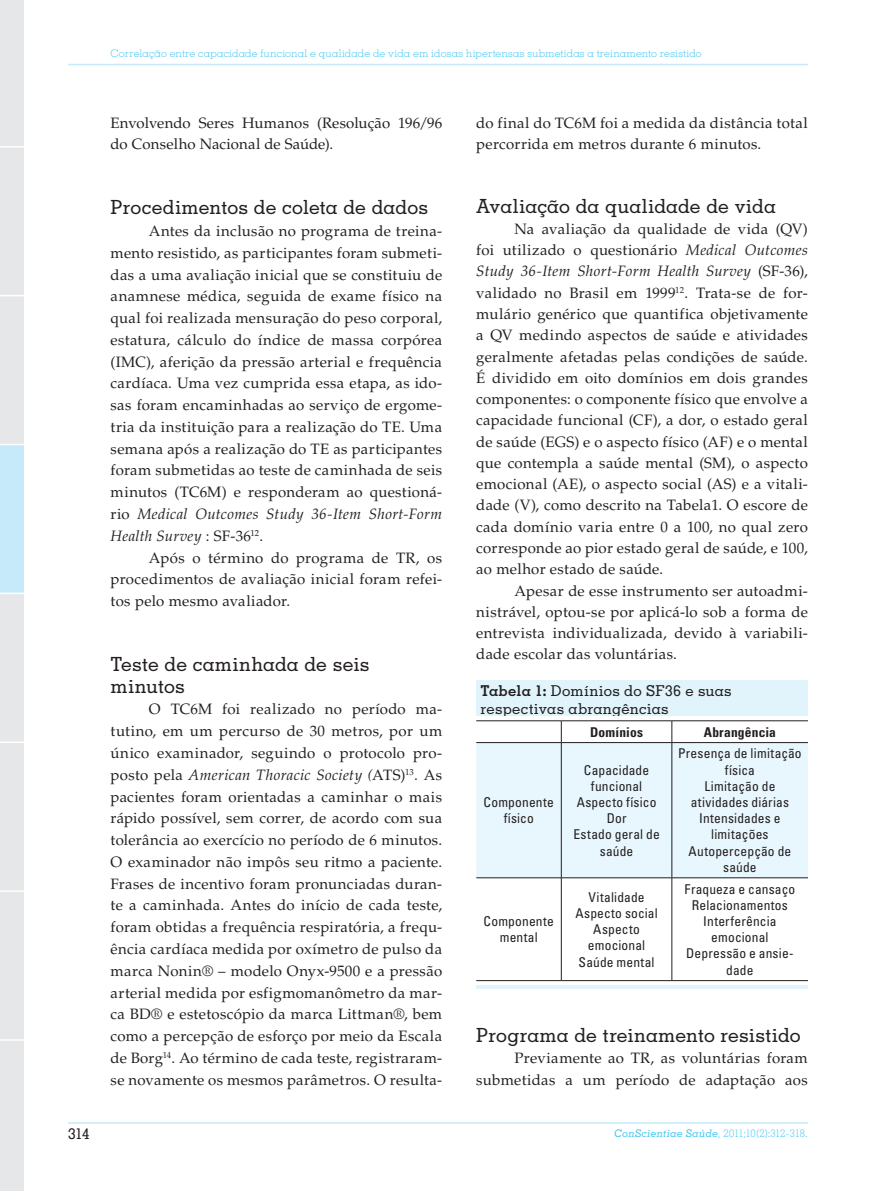
<style>
.page{position:relative;width:893px;height:1191px;background:#fff}
.page>*{position:absolute;margin:0;border:0;box-sizing:border-box;transform-origin:0 0}
.CS_Subtitulo_2{font:500 19.5px/21.8px "Memphis LT Std";color:#231f20}
.CS_Normal{font:15px/21.8px "Palatino LT Std";letter-spacing:.02em;color:#231f20;text-align:justify}
.CS_Normal-2{font:15px/21.8px "Palatino LT Std";color:#231f20}
.t1{font:500 15px/18px "Memphis LT Std";letter-spacing:.015em;color:#231f20}
.t2{font:condensed 13.5px/16.2px "Univers LT Std";letter-spacing:.01em;color:#231f20;text-align:center}
.t3{font:700 condensed 13.5px "Univers LT Std";letter-spacing:.015em;color:#231f20}
.CS_z_Infs_Pags{font:300 10.5px "Memphis LT Std";letter-spacing:.01em;color:#40c7f4}
.CS_z_Infs_Pags-2{font:300 10.5px "Memphis LT Std";letter-spacing:-.025em;color:#40c7f4}
.s1{font-style:italic}
.s2{font-weight:700}
.s3{font-weight:500;font-style:italic}
</style>
<div class="page">
<hr style="left:68px;top:64px;width:740px;height:1px;background:#c6eafa">
<hr style="left:68px;top:1122px;width:740px;height:1px;background:#c6eafa">
<svg style="left:0;top:0;width:25px;height:1191px;background:#e3e8ec"></svg>
<div style="left:476px;top:680px;width:332px;height:309px;background:#e1f4fc"></div>
<div style="left:476px;top:716px;width:332px;height:269px;background:linear-gradient(to right,#fff,#fff)"></div>
<div style="left:476px;top:721px;width:332px;height:259px;background:#fff"></div>
<svg style="left:476px;top:743px;width:332px;height:134px"></svg>
<hr style="left:476px;top:720px;width:85px;height:1px;background:#231f20">
<hr style="left:561px;top:720px;width:111px;height:1px;background:#231f20">
<svg style="left:561px;top:721px;width:1px;height:21px"></svg>
<hr style="left:672px;top:720px;width:136px;height:1px;background:#231f20">
<svg style="left:672px;top:721px;width:1px;height:21px"></svg>
<hr style="left:476px;top:742px;width:85px;height:1px;background:#231f20">
<hr style="left:561px;top:742px;width:111px;height:1px;background:#231f20">
<hr style="left:561px;top:742px;width:1px;height:135px;background:#231f20">
<hr style="left:672px;top:742px;width:136px;height:1px;background:#231f20">
<hr style="left:672px;top:742px;width:1px;height:135px;background:#231f20">
<hr style="left:476px;top:877px;width:85px;height:1px;background:#231f20">
<hr style="left:561px;top:877px;width:111px;height:1px;background:#231f20">
<hr style="left:561px;top:878px;width:1px;height:102px;background:#231f20">
<hr style="left:672px;top:877px;width:136px;height:1px;background:#231f20">
<hr style="left:672px;top:878px;width:1px;height:102px;background:#231f20">
<hr style="left:476px;top:980px;width:85px;height:1px;background:#231f20">
<hr style="left:561px;top:980px;width:111px;height:1px;background:#231f20">
<hr style="left:672px;top:980px;width:136px;height:1px;background:#231f20">
<p class="CS_z_Infs_Pags" style="left:111px;top:47px;width:593px">Correlação entre capacidade funcional e qualidade de vida em idosas hipertensas submetidas a treinamento resistido</p>
<p class="CS_Normal-2" style="left:111px;top:112px;width:333px">Envolvendo Seres Humanos (Resolução 196/96 do Conselho Nacional de Saúde).</p>
<p class="CS_Subtitulo_2" style="left:111px;top:196px;width:319px">Procedimentos de coleta de dados</p>
<p class="CS_Normal" style="left:111px;top:220px;width:333px;text-indent:38px">Antes da inclusão no programa de treina&shy;mento resistido, as participantes foram submeti&shy;das a uma avaliação inicial que se constituiu de anamnese médica, seguida de exame físico na qual foi realizada mensuração do peso corporal, estatura, cálculo do índice de massa corpórea (IMC), aferição da pressão arterial e frequência cardíaca. Uma vez cumprida essa etapa, as ido&shy;sas foram encaminhadas ao serviço de ergome&shy;tria da instituição para a realização do TE. Uma semana após a realização do TE as participantes foram submetidas ao teste de caminhada de seis minutos (TC6M) e responderam ao questioná&shy;rio <span class="s1">Medical Outcomes Study 36-Item Short-Form Health Survey</span> : SF-36<sup>12</sup>.</p>
<p class="CS_Normal" style="left:111px;top:547px;width:333px;text-indent:38px">Após o término do programa de TR, os procedimentos de avaliação inicial foram refei&shy;tos pelo mesmo avaliador.</p>
<p class="CS_Subtitulo_2" style="left:111px;top:653px;width:261px">Teste de caminhada de seis minutos</p>
<p class="CS_Normal" style="left:111px;top:699px;width:333px;text-indent:38px">O TC6M foi realizado no período ma&shy;tutino, em um percurso de 30 metros, por um único examinador, seguindo o protocolo pro&shy;posto pela <span class="s1">American Thoracic Society (</span>ATS)<sup>13</sup><span class="s1">.</span> As pacientes foram orientadas a caminhar o mais rápido possível, sem correr, de acordo com sua tolerância ao exercício no período de 6 minutos.<br>O examinador não impôs seu ritmo a paciente.<br>Frases de incentivo foram pronunciadas duran&shy;te a caminhada. Antes do início de cada teste, foram obtidas a frequência respiratória, a frequ&shy;ência cardíaca medida por oxímetro de pulso da marca Nonin® – modelo Onyx-9500 e a pressão arterial medida por esfigmomanômetro da mar&shy;ca BD® e estetoscópio da marca Littman®, bem como a percepção de esforço por meio da Escala de Borg<sup>14</sup>. Ao término de cada teste, registraram&shy;se novamente os mesmos parâmetros. O resulta-</p>
<p class="CS_Normal" style="left:476px;top:112px;width:333px;line-height:21.3px">do final do TC6M foi a medida da distância total percorrida em metros durante 6 minutos.</p>
<p class="CS_Subtitulo_2" style="left:476px;top:195px;width:301px">Avaliação da qualidade de vida</p>
<p class="CS_Normal" style="left:476px;top:218px;width:333px;line-height:21.3px;text-indent:38px">Na avaliação da qualidade de vida (QV) foi utilizado o questionário <span class="s1">Medical Outcomes Study 36-Item Short-Form Health Survey</span> (SF-36), validado no Brasil em 1999<sup>12</sup>. Trata-se de for&shy;mulário genérico que quantifica objetivamente a QV medindo aspectos de saúde e atividades geralmente afetadas pelas condições de saúde.<br>É dividido em oito domínios em dois grandes componentes: o componente físico que envolve a capacidade funcional (CF), a dor, o estado geral de saúde (EGS) e o aspecto físico (AF) e o mental que contempla a saúde mental (SM), o aspecto emocional (AE), o aspecto social (AS) e a vitali&shy;dade (V), como descrito na Tabela1. O escore de cada domínio varia entre 0 a 100, no qual zero corresponde ao pior estado geral de saúde, e 100, ao melhor estado de saúde.</p>
<p class="CS_Normal" style="left:476px;top:580px;width:333px;line-height:21.3px;text-indent:38px">Apesar de esse instrumento ser autoadmi&shy;nistrável, optou-se por aplicá-lo sob a forma de entrevista individualizada, devido à variabili&shy;dade escolar das voluntárias.</p>
<p class="t1" style="left:480px;top:681px;width:253px"><span class="s2">Tabela 1:</span> Domínios do SF36 e suas respectivas abrangências</p>
<p class="t3" style="left:590px;top:723px;width:54px">Domínios</p>
<p class="t3" style="left:704px;top:723px;width:74px">Abrangência</p>
<p class="t2" style="left:484px;top:794px;width:72px">Componente físico</p>
<p class="t2" style="left:484px;top:913px;width:72px">Componente mental</p>
<p class="t2" style="left:573px;top:761px;width:88px">Capacidade funcional<br>Aspecto físico<br>Dor<br>Estado geral de saúde</p>
<p class="t2" style="left:678px;top:745px;width:125px">Presença de limitação física<br>Limitação de atividades diárias<br>Intensidades e limitações<br>Autopercepção de saúde</p>
<p class="t2" style="left:575px;top:888px;width:84px">Vitalidade<br>Aspecto social<br>Aspecto emocional<br>Saúde mental</p>
<p class="t2" style="left:685px;top:880px;width:112px">Fraqueza e cansaço<br>Relacionamentos<br>Interferência emocional<br>Depressão e ansie&shy;dade</p>
<p class="CS_Subtitulo_2" style="left:476px;top:1024px;width:326px">Programa de treinamento resistido</p>
<p class="CS_Normal" style="left:476px;top:1048px;width:333px;line-height:21.3px;text-align:right">Previamente ao TR, as voluntárias foram submetidas a um período de adaptação aos</p>
<p class="t1" style="left:68px;top:1124px;width:23px">314</p>
<p class="CS_z_Infs_Pags-2" style="left:615px;top:1127px;width:195px"><span class="s3">ConScientiae Saúde</span>, 2011;10(2):312-318.</p>
</div>
